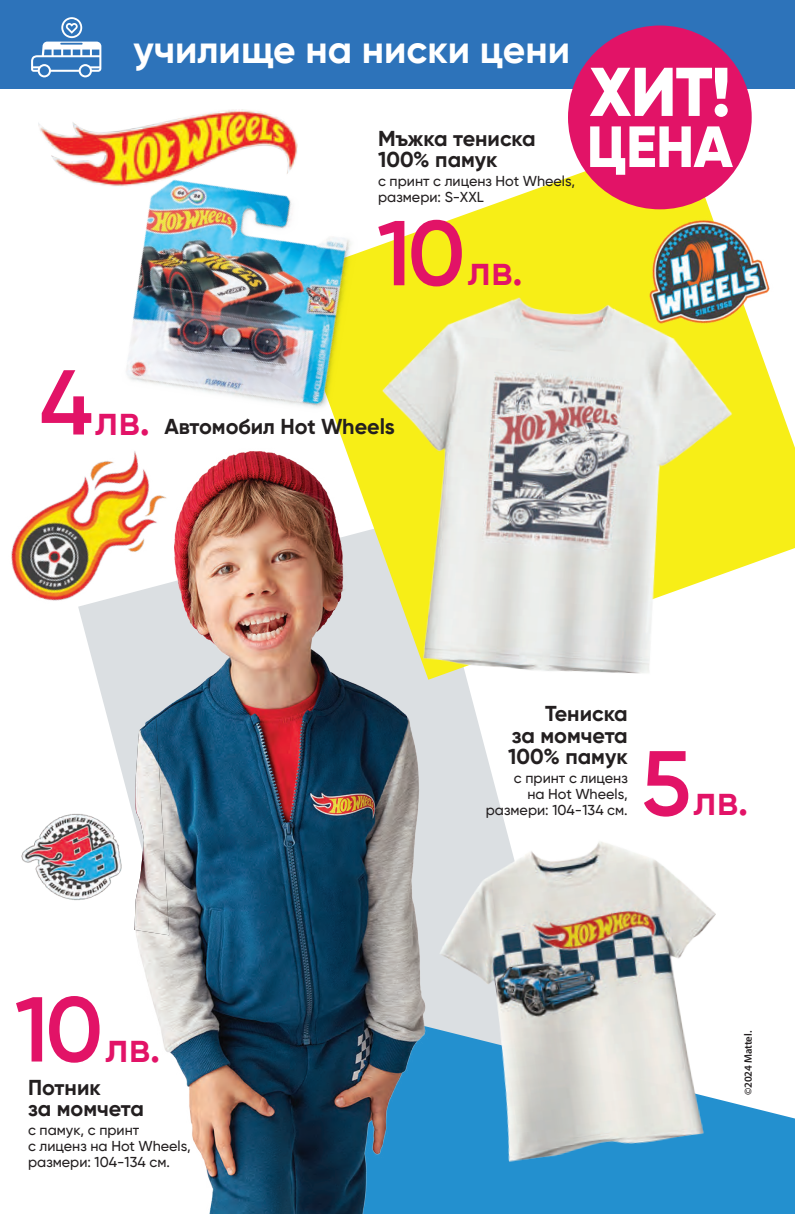
<style>
.page{position:relative;width:795px;height:1214px;background:#fff}
.page>*{position:absolute;margin:0;border:0;box-sizing:border-box;transform-origin:0 0}
.t1{font:800 68.81px "Gilroy";color:#fff}
.t2{font:800 57.94px "Gilroy";color:#fff}
.t3{font:600 42.31px "Gilroy";color:#e21367}
.t4{font:700 38.88px "Gilroy";color:#fff}
.t5{font:700 21.62px/21.6px "Gilroy";color:#231f20}
.t6{font:500 14.38px/16.2px "Gilroy";color:#231f20}
.t7{font:600 10.81px "Myriad Pro";letter-spacing:-.015em;color:#231f20}
.s1{font-size:91.81px}
</style>
<div class="page">
<svg style="left:84px;top:628px;width:407px;height:158px;fill:#dbdfe2"></svg>
<svg style="left:449px;top:138px;width:346px;height:421px"></svg>
<svg style="left:781px;top:1115px;width:14px;height:98px"></svg>
<img style="left:637px;top:213px;width:143px;height:133px">
<div style="left:0;top:0;width:795px;height:89px;background:#2d73ba"></div>
<svg style="left:31px;top:17px;width:70px;height:60px"></svg>
<img style="left:11px;top:515px;width:122px;height:113px">
<img style="left:26px;top:786px;width:106px;height:115px">
<img style="left:133px;top:515px;width:309px;height:698px">
<img style="left:132px;top:716px;width:37px;height:219px">
<img style="left:392px;top:772px;width:389px;height:441px">
<img style="left:330px;top:249px;width:436px;height:472px">
<img style="left:21px;top:849px;width:5px;height:14px">
<img style="left:35px;top:109px;width:414px;height:406px">
<div style="left:568px;top:25px;width:184px;height:184px;background:#e21367;border-radius:50%"></div>
<h3 class="t4" style="left:134px;top:25px;width:438px">училище на ниски цени</h3>
<h3 class="t5" style="left:378px;top:127px;width:159px">Мъжка тениска<br>100% памук</h3>
<p class="t6" style="left:378px;top:173px;width:198px">с принт с лиценз Hot Wheels, размери: S-XXL</p>
<h3 class="t3" style="left:377px;top:244px;width:147px"><span class="s1">10</span>лв.</h3>
<h1 class="t1" style="left:589px;top:48px;width:143px">XИT!</h1>
<h2 class="t2" style="left:587px;top:110px;width:148px">ЦЕНА</h2>
<h3 class="t3" style="left:40px;top:393px;width:112px"><span class="s1">4</span>лв.</h3>
<h3 class="t5" style="left:164px;top:416px;width:232px">Автомобил Hot Wheels</h3>
<h3 class="t3" style="left:15px;top:1020px;width:147px"><span class="s1">10</span>лв.</h3>
<h3 class="t5" style="left:28px;top:1075px;width:117px">Потник<br>за момчета</h3>
<p class="t6" style="left:28px;top:1121px;width:164px">с памук, с принт<br>с лиценз на Hot Wheels, размери: 104-134 см.</p>
<h3 class="t5" style="left:508px;top:702px;width:121px;text-align:justify;text-indent:37px">Тениска за момчета 100% памук</h3>
<p class="t6" style="left:486px;top:769px;width:143px;text-align:right">с принт с лиценз<br>на Hot Wheels, размери: 104-134 см.</p>
<h3 class="t3" style="left:641px;top:774px;width:109px"><span class="s1">5</span>лв.</h3>
<p class="t7" style="left:741px;top:1094px;width:66px;rotate:-90deg">©2024 Mattel.</p>
</div>
